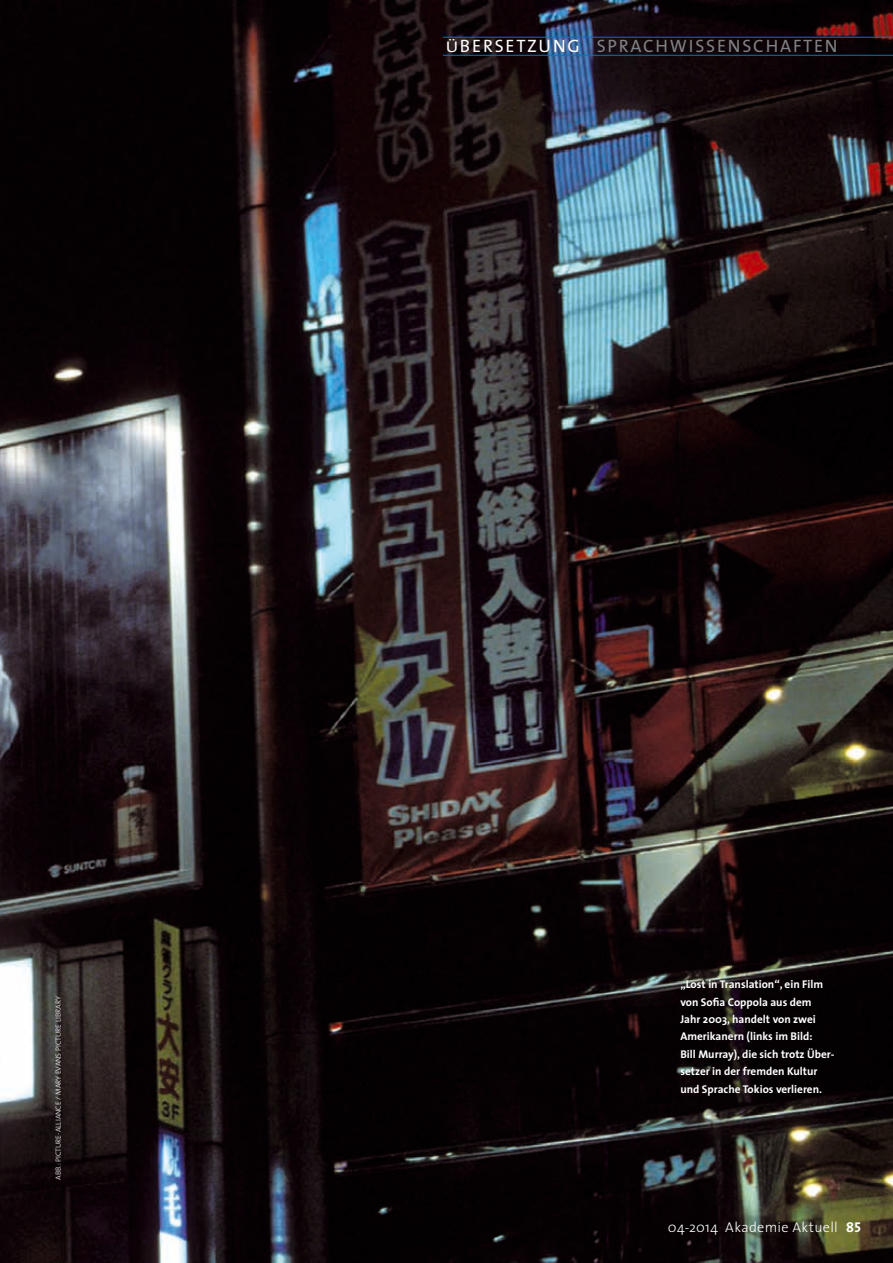
<style>
.page{position:relative;width:893px;height:1263px;background:#fff}
.page>*{position:absolute;margin:0;border:0;box-sizing:border-box;transform-origin:0 0}
.t1{font:18px "The Sans";letter-spacing:.1em;color:#818084}
.t2{font:18px "The Sans Caps";letter-spacing:.1em;color:#fff}
.t3{font:300 14.25px "The Sans";letter-spacing:.02em;color:#fff}
.t4{font:700 11.25px/17.4px "The Sans";color:#fff}
.t5{font:7.5px "The Sans Light Caps";color:#fff}
.s1{font-size:15.45px}
.s2{font-family:"The Sans Bold Caps";font-weight:400}
</style>
<div class="page">
<img style="left:1px;top:0;width:892px;height:1262px">
<img style="left:0;top:1262px;width:893px;height:1px">
<img style="left:0;top:0;width:1px;height:1263px">
<hr style="left:443px;top:55px;width:450px;height:1px;background:#0076be">
<hr style="left:443px;top:37px;width:450px;height:1px;background:#0076be">
<p class="t5" style="left:52px;top:1180px;width:185px;rotate:-90deg">Abb.: picture-alliance / Mary Evans Picture Library</p>
<h1 class="t2" style="left:446px;top:31px;width:136px"><span class="s1">Ü</span>BERSETZUNG</h1>
<h1 class="t1" style="left:597px;top:31px;width:242px">SPRACHWISSENSCHAFTEN</h1>
<p class="t4" style="left:680px;top:975px;width:156px">„Lost in Translation“, ein Film von Sofia Coppola aus dem<br>Jahr 2003, handelt von zwei<br>Amerikanern (links im Bild:<br>Bill Murray), die sich trotz Über&shy;setzer in der fremden Kultur und Sprache Tokios verlieren.</p>
<p class="t3" style="left:668px;top:1215px;width:195px">04-2014 Akademie Aktuell <span class="s2">85</span></p>
</div>
